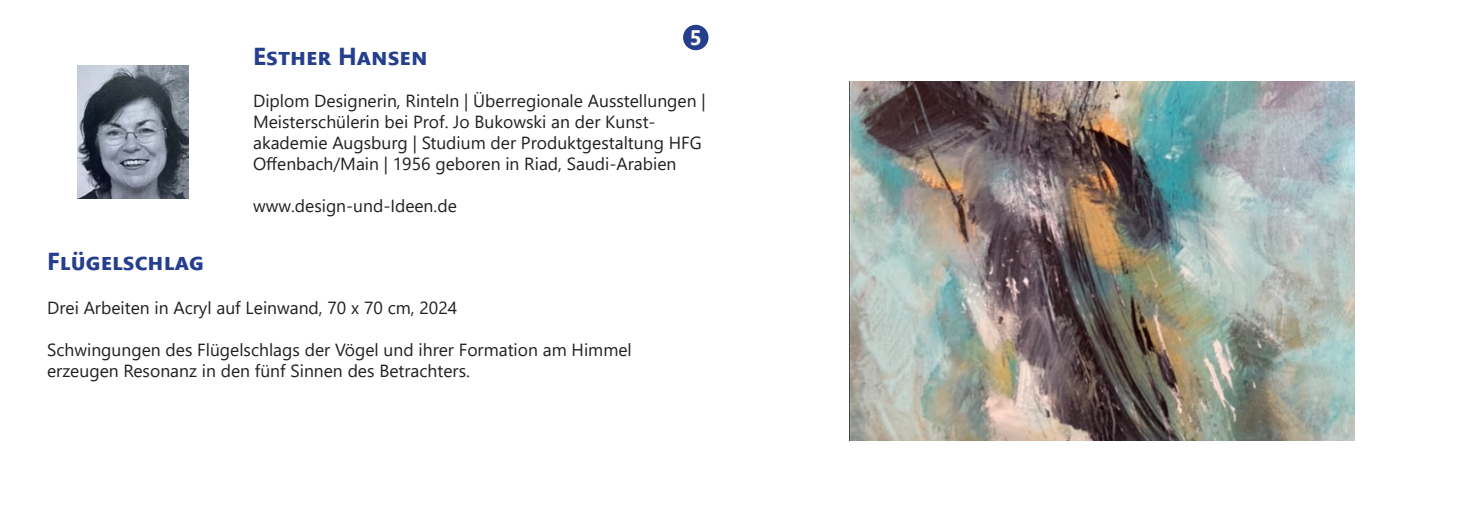
<style>
.page{position:relative;width:1469px;height:521px;background:#fff}
.page>*{position:absolute;margin:0;border:0;box-sizing:border-box;transform-origin:0 0}
.t1{font:700 24.5px "Segoe UI";color:#253f8e}
.t2{font:700 21px "Segoe UI";color:#fff}
.t3{font:17.5px/21px "Segoe UI";color:#231f20}
</style>
<div class="page">
<img style="left:77px;top:65px;width:112px;height:133px">
<img style="left:849px;top:81px;width:505px;height:359px">
<div style="left:683px;top:25px;width:25px;height:25px;background:#253f8e;border-radius:50%"></div>
<p class="t2" style="left:689px;top:17px;width:14px">5</p>
<p class="t1" style="left:253px;top:33px;width:176px">Esther Hansen</p>
<p class="t3" style="left:253px;top:89px;width:454px">Diplom Designerin, Rinteln | Überregionale Ausstellungen |<br>Meisterschülerin bei Prof. Jo Bukowski an der Kunst-</p>
<p class="t3" style="left:253px;top:131px;width:450px">akademie Augsburg | Studium der Produktgestaltung HFG<br>Offenbach/Main | 1956 geboren in Riad, Saudi-Arabien</p>
<p class="t3" style="left:253px;top:194px;width:205px">www.design-und-Ideen.de</p>
<p class="t1" style="left:47px;top:238px;width:158px">Flügelschlag</p>
<p class="t3" style="left:47px;top:296px;width:411px">Drei Arbeiten in Acryl auf Leinwand, 70 x 70 cm, 2024</p>
<p class="t3" style="left:47px;top:338px;width:586px">Schwingungen des Flügelschlags der Vögel und ihrer Formation am Himmel</p>
<p class="t3" style="left:47px;top:359px;width:424px">erzeugen Resonanz in den fünf Sinnen des Betrachters.</p>
</div>
